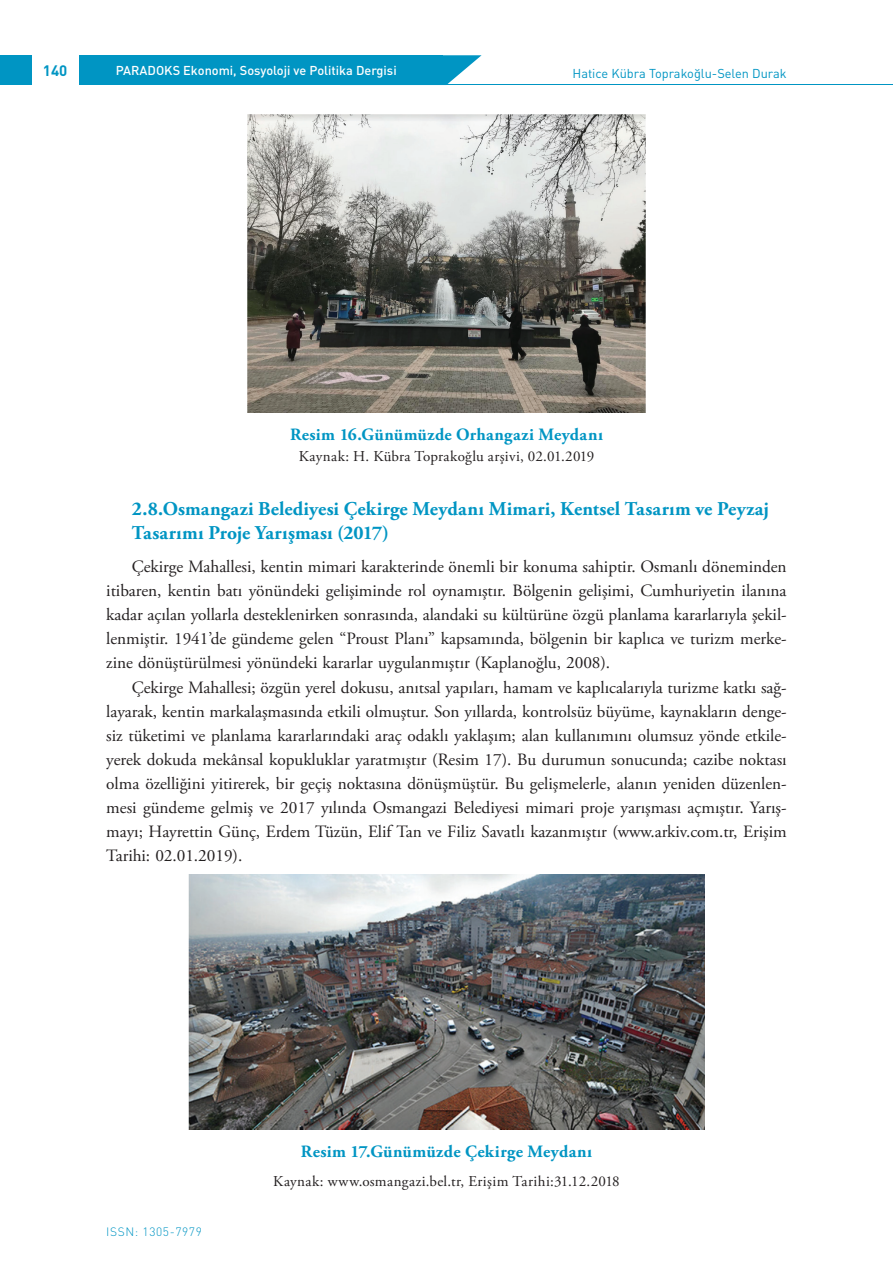
<style>
.page{position:relative;width:893px;height:1263px;background:#fff}
.page>*{position:absolute;margin:0;border:0;box-sizing:border-box;transform-origin:0 0}
.t1{font:700 19.5px/24.2px "Adobe Garamond Pro";letter-spacing:.01em;color:#0095c3}
.t2{font:17.25px/24.2px "Adobe Garamond Pro";color:#231f20;text-align:justify}
.t3{font:700 17.25px "Adobe Garamond Pro";letter-spacing:.025em;color:#0095c3}
.t4{font:15px "Adobe Garamond Pro";letter-spacing:.02em;color:#231f20}
.t5{font:700 15px "DIN Pro";color:#0095c3}
.t6{font:500 12.75px "DIN Pro";color:#fff}
.t7{font:12.75px "DIN Pro";color:#0095c3}
.t8{font:300 12px "DIN Pro";letter-spacing:.05em;color:#0095c3}
</style>
<div class="page">
<svg style="left:443px;top:55px;width:39px;height:29px"></svg>
<div style="left:0;top:55px;width:443px;height:30px;background:#0095c3"></div>
<hr style="left:106px;top:84px;width:787px;height:1px;background:#0095c3">
<div style="left:32px;top:55px;width:46px;height:31px;background:#fff"></div>
<img style="left:248px;top:115px;width:397px;height:298px">
<img style="left:188px;top:874px;width:517px;height:255px">
<p class="t5" style="left:43px;top:60px;width:26px">140</p>
<p class="t6" style="left:116px;top:62px;width:282px">PARADOKS Ekonomi, Sosyoloji ve Politika Dergisi</p>
<p class="t7" style="left:572px;top:65px;width:216px">Hatice Kübra Toprakoğlu-Selen Durak</p>
<p class="t3" style="left:290px;top:425px;width:314px">Resim 16.Günümüzde Orhangazi Meydanı</p>
<p class="t4" style="left:299px;top:448px;width:297px">Kaynak: H. Kübra Toprakoğlu arşivi, 02.01.2019</p>
<p class="t1" style="left:132px;top:497px;width:639px">2.8.Osmangazi Belediyesi Çekirge Meydanı Mimari, Kentsel Tasarım ve Peyzaj<br>Tasarımı Proje Yarışması (2017)</p>
<p class="t2" style="left:106px;top:555px;width:682px;text-indent:26px">Çekirge Mahallesi, kentin mimari karakterinde önemli bir konuma sahiptir. Osmanlı döneminden itibaren, kentin batı yönündeki gelişiminde rol oynamıştır. Bölgenin gelişimi, Cumhuriyetin ilanına kadar açılan yollarla desteklenirken sonrasında, alandaki su kültürüne özgü planlama kararlarıyla şekil&shy;lenmiştir. 1941’de gündeme gelen “Proust Planı” kapsamında, bölgenin bir kaplıca ve turizm merke&shy;zine dönüştürülmesi yönündeki kararlar uygulanmıştır (Kaplanoğlu, 2008).</p>
<p class="t2" style="left:106px;top:676px;width:682px;text-indent:26px">Çekirge Mahallesi; özgün yerel dokusu, anıtsal yapıları, hamam ve kaplıcalarıyla turizme katkı sağ&shy;layarak, kentin markalaşmasında etkili olmuştur. Son yıllarda, kontrolsüz büyüme, kaynakların denge&shy;siz tüketimi ve planlama kararlarındaki araç odaklı yaklaşım; alan kullanımını olumsuz yönde etkile&shy;yerek dokuda mekânsal kopukluklar yaratmıştır (Resim 17). Bu durumun sonucunda; cazibe noktası olma özelliğini yitirerek, bir geçiş noktasına dönüşmüştür. Bu gelişmelerle, alanın yeniden düzenlen&shy;mesi gündeme gelmiş ve 2017 yılında Osmangazi Belediyesi mimari proje yarışması açmıştır. Yarış&shy;mayı; Hayrettin Günç, Erdem Tüzün, Elif Tan ve Filiz Savatlı kazanmıştır (www.arkiv.com.tr, Erişim Tarihi: 02.01.2019).</p>
<p class="t8" style="left:106px;top:1223px;width:97px">ISSN: 1305-7979</p>
<p class="t3" style="left:301px;top:1141px;width:293px">Resim 17.Günümüzde Çekirge Meydanı</p>
<p class="t4" style="left:273px;top:1173px;width:348px">Kaynak: www.osmangazi.bel.tr, Erişim Tarihi:31.12.2018</p>
</div>
